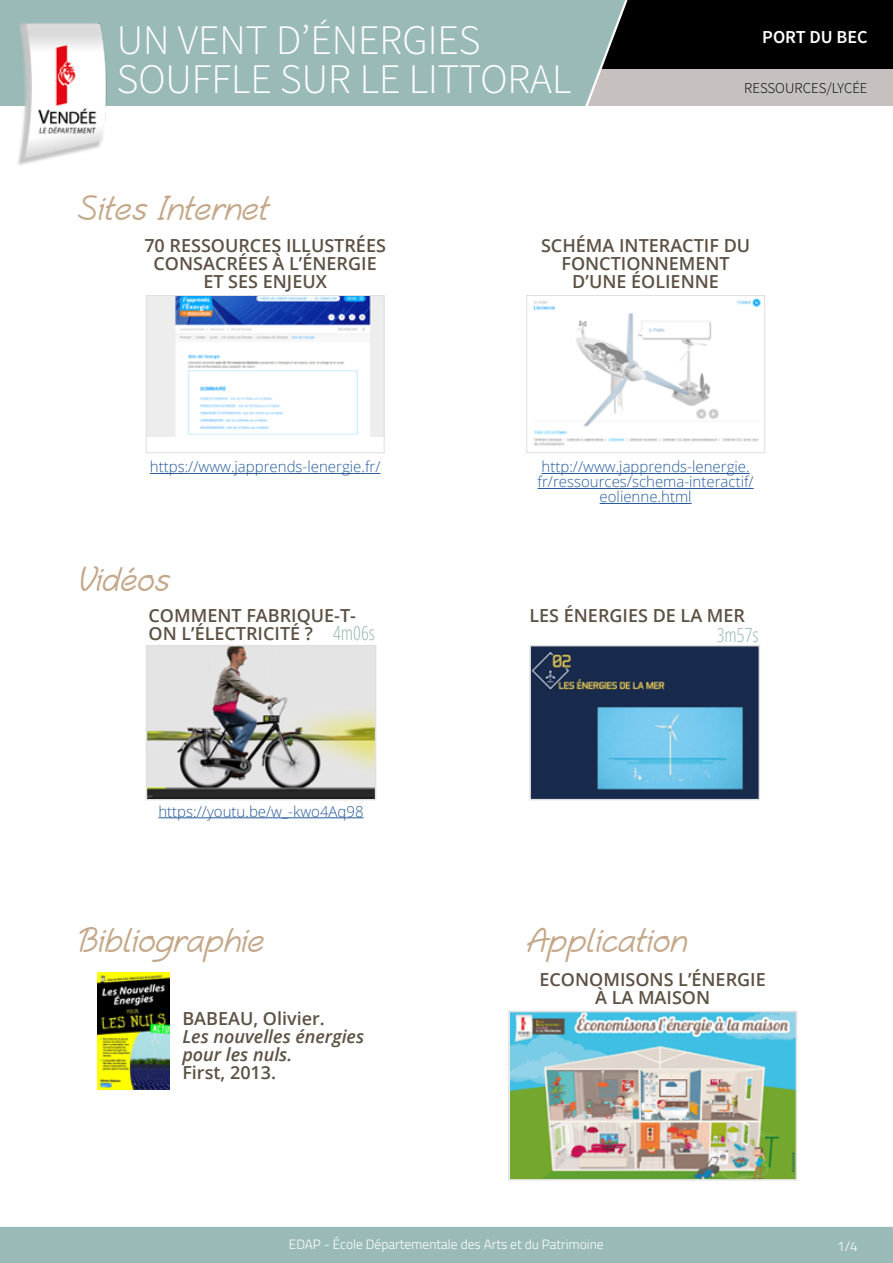
<style>
.page{position:relative;width:893px;height:1263px;background:#fff}
.page>*{position:absolute;margin:0;border:0;box-sizing:border-box;transform-origin:0 0}
.t1{font:300 42px/39px "Source Sans Pro";color:#fff}
.t2{font:36px "Dunkirk";color:#c4a789}
.t3{font:300 condensed 19.5px "Open Sans";color:#9abab7}
.t4{font:600 18.3px "Source Sans Pro";color:#fff}
.t5{font:600 18px/18px "Open Sans";color:#5d5144;text-align:center}
.t6{font:italic 600 18px/18px "Open Sans";color:#5d5144}
.t7{font:300 15px/15px "Open Sans";color:#275b9b;text-align:center}
.t8{font:300 15px "Source Sans Pro";color:#000}
.t9{font:300 13.5px "Titillium Web";color:#fff}
.s1{font-weight:300;font-stretch:condensed;font-size:19.5px;color:#9abab7}
</style>
<div class="page">
<img style="left:533px;top:298px;width:228px;height:148px">
<div style="left:526px;top:295px;width:239px;height:158px;border:1px solid #e0e0e0"></div>
<img style="left:148px;top:297px;width:235px;height:139px">
<div style="left:146px;top:295px;width:239px;height:158px;border:1px solid #e0e0e0"></div>
<hr style="left:150px;top:473px;width:230px;height:1px;background:#275b9b">
<hr style="left:542px;top:473px;width:208px;height:1px;background:#275b9b">
<hr style="left:538px;top:488px;width:216px;height:1px;background:#275b9b">
<hr style="left:600px;top:503px;width:92px;height:1px;background:#275b9b">
<div style="left:544px;top:0;width:349px;height:70px;background:#000"></div>
<div style="left:544px;top:70px;width:349px;height:36px;background:#c6c1bf"></div>
<div style="left:0;top:0;width:583px;height:106px;background:#9abab7"></div>
<img style="left:14px;top:20px;width:99px;height:145px">
<svg style="left:583px;top:0;width:46px;height:106px"></svg>
<div style="left:0;top:1227px;width:893px;height:36px;background:#9abab7"></div>
<hr style="left:158px;top:817px;width:206px;height:1px;background:#275b9b">
<img style="left:149px;top:648px;width:224px;height:149px">
<div style="left:146px;top:645px;width:230px;height:155px;border:2px solid #e0e0e0"></div>
<img style="left:532px;top:648px;width:225px;height:149px">
<div style="left:529px;top:645px;width:231px;height:155px;border:2px solid #e0e0e0"></div>
<img style="left:97px;top:972px;width:72px;height:118px">
<img style="left:511px;top:1014px;width:283px;height:163px">
<div style="left:508px;top:1011px;width:289px;height:169px;border:2px solid #e0e0e0"></div>
<h1 class="t1" style="left:117px;top:21px;width:456px">UN VENT D’ÉNERGIES<br>SOUFFLE SUR LE LITTORAL</h1>
<h2 class="t2" style="left:78px;top:187px;width:192px">Sites Internet</h2>
<p class="t4" style="left:762px;top:26px;width:107px">PORT DU BEC</p>
<p class="t8" style="left:744px;top:79px;width:125px">RESSOURCES/LYCÉE</p>
<p class="t5" style="left:144px;top:236px;width:243px">70 RESSOURCES ILLUSTRÉES<br>CONSACRÉES À L’ÉNERGIE<br>ET SES ENJEUX</p>
<p class="t7" style="left:150px;top:459px;width:232px">https://www.japprends-lenergie.fr/</p>
<h2 class="t2" style="left:78px;top:559px;width:93px">Vidéos</h2>
<p class="t5" style="left:541px;top:236px;width:211px">SCHÉMA INTERACTIF DU<br>FONCTIONNEMENT<br>D’UNE ÉOLIENNE</p>
<p class="t7" style="left:538px;top:459px;width:218px">http://www.japprends-lenergie. fr/ressources/schema-interactif/ eolienne.html</p>
<p class="t5" style="left:149px;top:606px;width:228px;text-align:left">COMMENT FABRIQUE-T-<br>ON L’ÉLECTRICITÉ ? <span class="s1">4m06s</span></p>
<p class="t5" style="left:529px;top:606px;width:217px">LES ÉNERGIES DE LA MER</p>
<p class="t3" style="left:717px;top:622px;width:43px">3m57s</p>
<p class="t7" style="left:158px;top:803px;width:207px">https://youtu.be/w_-kwo4Aq98</p>
<h2 class="t2" style="left:78px;top:919px;width:188px">Bibliographie</h2>
<p class="t5" style="left:182px;top:1009px;width:144px">BABEAU, Olivier.</p>
<p class="t6" style="left:182px;top:1027px;width:183px">Les nouvelles énergies pour les nuls.</p>
<p class="t5" style="left:182px;top:1063px;width:95px">First, 2013.</p>
<h2 class="t2" style="left:526px;top:919px;width:162px">Application</h2>
<p class="t5" style="left:539px;top:970px;width:228px">ECONOMISONS L’ÉNERGIE<br>À LA MAISON</p>
<p class="t9" style="left:289px;top:1235px;width:316px">EDAP - École Départementale des Arts et du Patrimoine</p>
<p class="t9" style="left:837px;top:1237px;width:22px">1/4</p>
</div>
